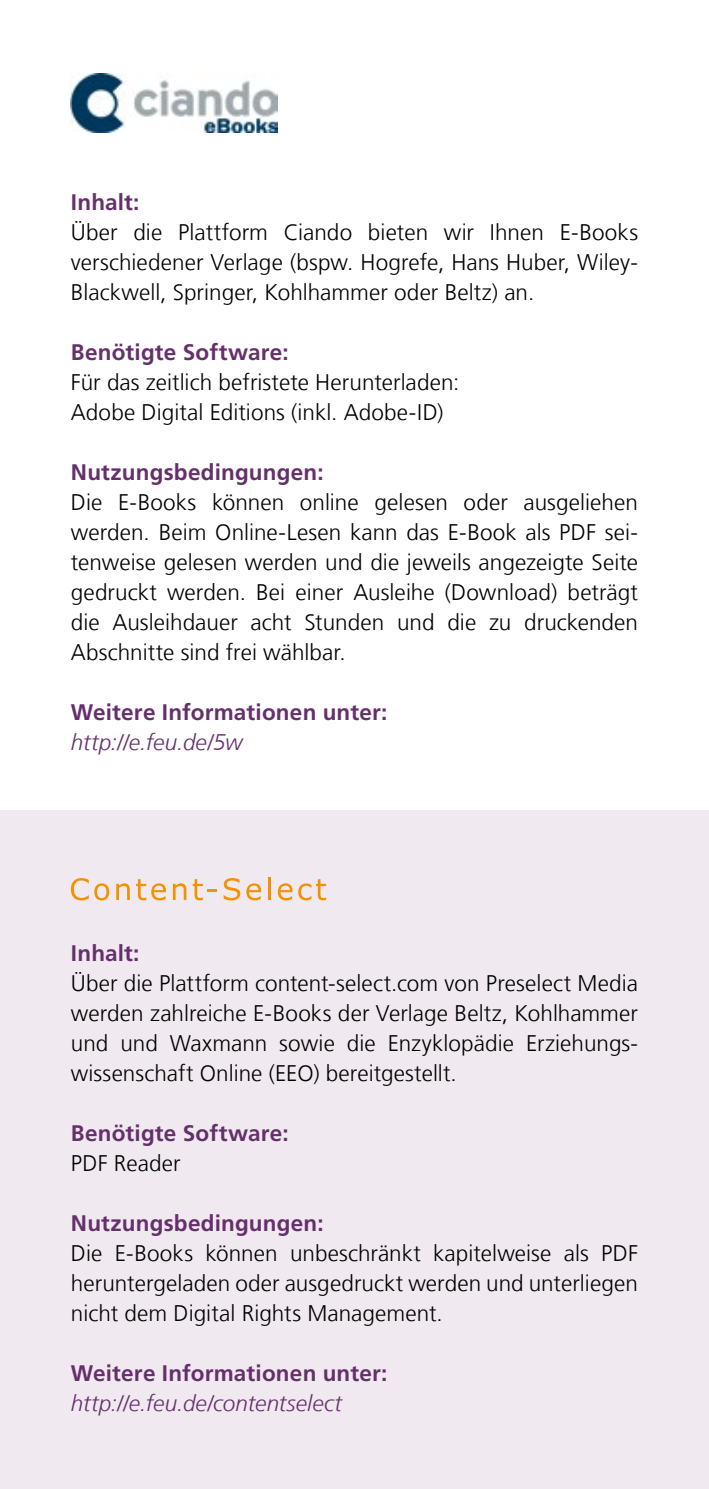
<style>
.page{position:relative;width:709px;height:1489px;background:#fff}
.page>*{position:absolute;margin:0;border:0;box-sizing:border-box;transform-origin:0 0}
.t1{font:300 22.5px/30px "Frutiger LT Com";letter-spacing:.005em;color:#000;text-align:justify}
.t2{font:700 22.5px "Frutiger LT Com";letter-spacing:.01em;color:#652f6c}
.t3{font:italic 300 22.5px "Frutiger LT Com";letter-spacing:.005em;color:#652f6c}
</style>
<div class="page">
<div style="left:0;top:810px;width:709px;height:678px;background:#f0eaf0"></div>
<img style="left:70px;top:73px;width:207px;height:59px">
<svg style="left:71px;top:878px;width:38px;height:22px"></svg>
<svg style="left:116px;top:883px;width:14px;height:17px"></svg>
<svg style="left:136px;top:879px;width:30px;height:21px"></svg>
<svg style="left:173px;top:883px;width:13px;height:17px"></svg>
<svg style="left:193px;top:879px;width:24px;height:21px"></svg>
<svg style="left:224px;top:878px;width:16px;height:22px"></svg>
<svg style="left:246px;top:883px;width:15px;height:17px"></svg>
<hr style="left:268px;top:877px;width:3px;height:23px;background:#f39200">
<svg style="left:278px;top:883px;width:14px;height:17px"></svg>
<svg style="left:298px;top:879px;width:28px;height:21px"></svg>
<p class="t2" style="left:71px;top:189px;width:70px">Inhalt:</p>
<p class="t1" style="left:71px;top:217px;width:568px">Über die Plattform Ciando bieten wir Ihnen E-Books verschiedener Verlage (bspw. Hogrefe, Hans Huber, Wiley-Blackwell, Springer, Kohlhammer oder Beltz) an.</p>
<p class="t2" style="left:71px;top:339px;width:219px">Benötigte Software:</p>
<p class="t1" style="left:71px;top:367px;width:390px">Für das zeitlich befristete Herunterladen:</p>
<p class="t1" style="left:71px;top:397px;width:374px">Adobe Digital Editions (inkl. Adobe-ID)</p>
<p class="t2" style="left:71px;top:459px;width:254px">Nutzungsbedingungen:</p>
<p class="t1" style="left:71px;top:487px;width:568px">Die E-Books können online gelesen oder ausgeliehen werden. Beim Online-Lesen kann das E-Book als PDF sei&shy;tenweise gelesen werden und die jeweils angezeigte Seite gedruckt werden. Bei einer Ausleihe (Download) beträgt die Ausleihdauer acht Stunden und die zu druckenden Abschnitte sind frei wählbar.</p>
<p class="t2" style="left:71px;top:699px;width:318px">Weitere Informationen unter:</p>
<p class="t3" style="left:71px;top:729px;width:173px">http://e.feu.de/5w</p>
<p class="t2" style="left:71px;top:939px;width:70px">Inhalt:</p>
<p class="t1" style="left:71px;top:967px;width:568px">Über die Plattform content-select.com von Preselect Media werden zahlreiche E-Books der Verlage Beltz, Kohlhammer und und Waxmann sowie die Enzyklopädie Erziehungs&shy;wissenschaft Online (EEO) bereitgestellt.</p>
<p class="t2" style="left:71px;top:1119px;width:219px">Benötigte Software:</p>
<p class="t1" style="left:71px;top:1147px;width:111px">PDF Reader</p>
<p class="t2" style="left:71px;top:1209px;width:254px">Nutzungsbedingungen:</p>
<p class="t1" style="left:71px;top:1237px;width:568px">Die E-Books können unbeschränkt kapitelweise als PDF heruntergeladen oder ausgedruckt werden und unterliegen nicht dem Digital Rights Management.</p>
<p class="t2" style="left:71px;top:1359px;width:318px">Weitere Informationen unter:</p>
<p class="t3" style="left:71px;top:1389px;width:273px">http://e.feu.de/contentselect</p>
</div>
